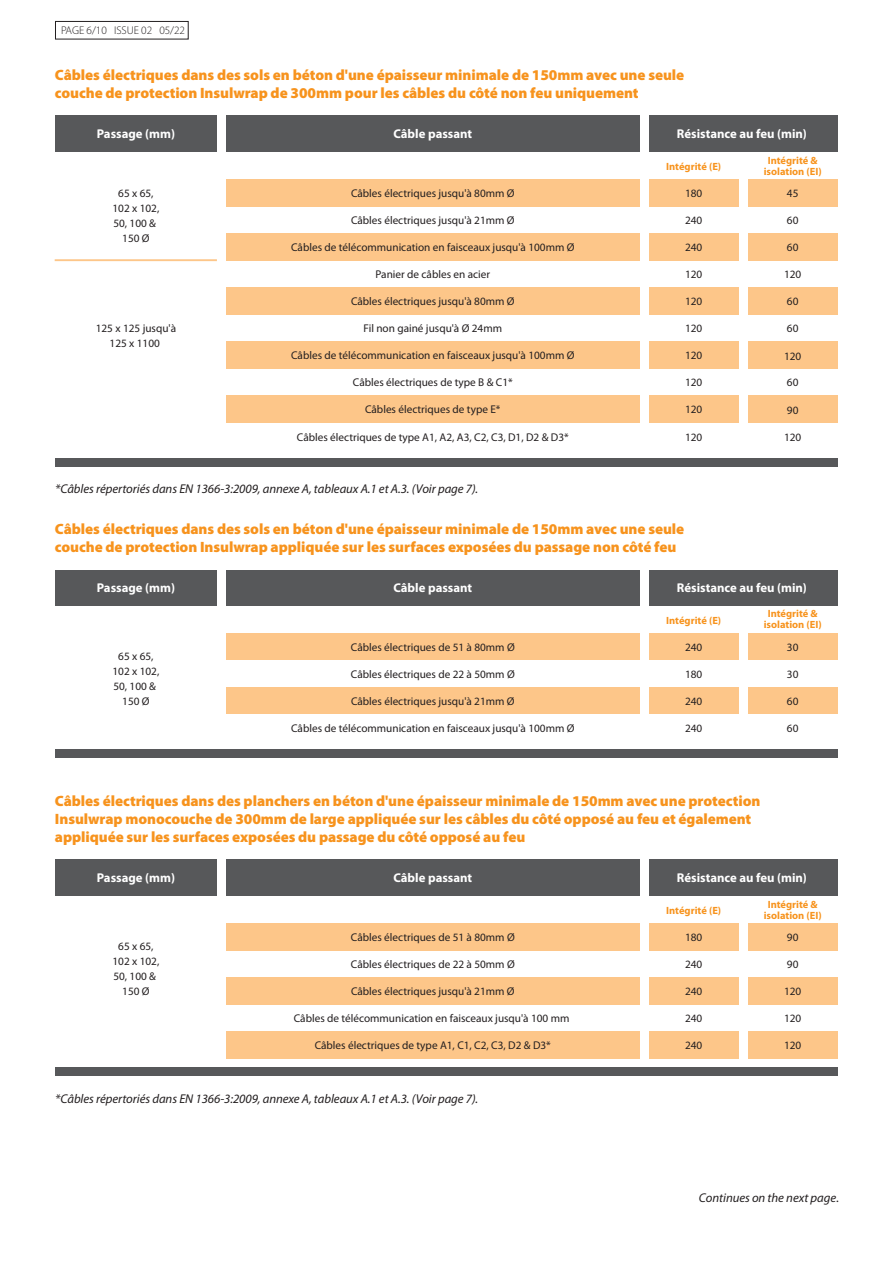
<style>
.page{position:relative;width:893px;height:1263px;background:#fff}
.page>*{position:absolute;margin:0;border:0;box-sizing:border-box;transform-origin:0 0}
.t1{font:900 15px/18px "Myriad Pro";letter-spacing:-.005em;color:#f7931d}
.t2{font:italic 12.75px "Myriad Pro";letter-spacing:-.005em;color:#231f20}
.t3{font:700 12.75px "Myriad Pro";color:#fff}
.t4{font:11.25px/15px "Myriad Pro";color:#231f20;text-align:center}
.t5{font:300 11.25px "Myriad Pro";letter-spacing:-.005em;color:#231f20}
.t6{font:700 10.5px/11.2px "Myriad Pro";color:#f7931d;text-align:center}
.s1{font-style:normal}
</style>
<div class="page">
<div style="left:55px;top:21px;width:134px;height:18px;border:1px solid #231f20"></div>
<div style="left:55px;top:570px;width:162px;height:36px;background:#57585a"></div>
<div style="left:226px;top:570px;width:414px;height:36px;background:#57585a"></div>
<div style="left:649px;top:570px;width:189px;height:36px;background:#57585a"></div>
<div style="left:226px;top:633px;width:414px;height:27px;background:#fdc689"></div>
<div style="left:748px;top:633px;width:90px;height:27px;background:#fdc689"></div>
<div style="left:748px;top:687px;width:90px;height:27px;background:#fdc689"></div>
<div style="left:649px;top:633px;width:90px;height:27px;background:#fdc689"></div>
<div style="left:649px;top:687px;width:90px;height:27px;background:#fdc689"></div>
<div style="left:226px;top:687px;width:414px;height:27px;background:#fdc689"></div>
<div style="left:55px;top:750px;width:783px;height:8px;background:#57585a"></div>
<div style="left:55px;top:860px;width:162px;height:36px;background:#57585a"></div>
<div style="left:226px;top:860px;width:414px;height:36px;background:#57585a"></div>
<div style="left:649px;top:860px;width:189px;height:36px;background:#57585a"></div>
<div style="left:226px;top:923px;width:414px;height:27px;background:#fdc689"></div>
<div style="left:748px;top:923px;width:90px;height:27px;background:#fdc689"></div>
<div style="left:748px;top:977px;width:90px;height:27px;background:#fdc689"></div>
<div style="left:649px;top:923px;width:90px;height:27px;background:#fdc689"></div>
<div style="left:649px;top:977px;width:90px;height:27px;background:#fdc689"></div>
<div style="left:226px;top:977px;width:414px;height:27px;background:#fdc689"></div>
<div style="left:55px;top:1067px;width:783px;height:9px;background:#57585a"></div>
<div style="left:748px;top:1031px;width:90px;height:27px;background:#fdc689"></div>
<div style="left:649px;top:1031px;width:90px;height:27px;background:#fdc689"></div>
<div style="left:226px;top:1031px;width:414px;height:27px;background:#fdc689"></div>
<div style="left:55px;top:116px;width:162px;height:36px;background:#57585a"></div>
<div style="left:226px;top:116px;width:414px;height:36px;background:#57585a"></div>
<div style="left:649px;top:116px;width:189px;height:36px;background:#57585a"></div>
<div style="left:649px;top:179px;width:90px;height:27px;background:#fdc689"></div>
<div style="left:649px;top:233px;width:90px;height:27px;background:#fdc689"></div>
<div style="left:649px;top:287px;width:90px;height:27px;background:#fdc689"></div>
<div style="left:649px;top:341px;width:90px;height:27px;background:#fdc689"></div>
<div style="left:649px;top:395px;width:90px;height:27px;background:#fdc689"></div>
<div style="left:226px;top:179px;width:414px;height:27px;background:#fdc689"></div>
<div style="left:748px;top:179px;width:90px;height:27px;background:#fdc689"></div>
<div style="left:748px;top:233px;width:90px;height:27px;background:#fdc689"></div>
<div style="left:748px;top:287px;width:90px;height:27px;background:#fdc689"></div>
<div style="left:748px;top:341px;width:90px;height:27px;background:#fdc689"></div>
<div style="left:226px;top:233px;width:414px;height:27px;background:#fdc689"></div>
<div style="left:226px;top:287px;width:414px;height:27px;background:#fdc689"></div>
<div style="left:226px;top:341px;width:414px;height:27px;background:#fdc689"></div>
<hr style="left:55px;top:259px;width:162px;height:2px;background:#fdc689">
<div style="left:55px;top:458px;width:783px;height:9px;background:#57585a"></div>
<div style="left:226px;top:395px;width:414px;height:27px;background:#fdc689"></div>
<div style="left:748px;top:395px;width:90px;height:27px;background:#fdc689"></div>
<p class="t5" style="left:61px;top:24px;width:125px">PAGE 6/10 ISSUE 02 05/22</p>
<h1 class="t1" style="left:55px;top:66px;width:631px">Câbles électriques dans des sols en béton d'une épaisseur minimale de 150mm avec une seule couche de protection Insulwrap de 300mm pour les câbles du côté non feu uniquement</h1>
<p class="t3" style="left:97px;top:127px;width:80px">Passage (mm)</p>
<p class="t3" style="left:393px;top:127px;width:80px">Câble passant</p>
<p class="t3" style="left:677px;top:127px;width:132px">Résistance au feu (min)</p>
<p class="t6" style="left:666px;top:161px;width:56px">Intégrité (E)</p>
<p class="t6" style="left:764px;top:154px;width:59px">Intégrité &amp; isolation (EI)</p>
<p class="t4" style="left:113px;top:186px;width:48px">65 x 65,<br>102 x 102,<br>50, 100 &amp;<br>150 Ø</p>
<p class="t4" style="left:96px;top:321px;width:82px">125 x 125 jusqu'à<br>125 x 1100</p>
<p class="t4" style="left:351px;top:186px;width:165px">Câbles électriques jusqu'à 80mm Ø</p>
<p class="t4" style="left:787px;top:186px;width:13px">45</p>
<p class="t4" style="left:685px;top:186px;width:19px">180</p>
<p class="t4" style="left:685px;top:213px;width:19px">240</p>
<p class="t4" style="left:685px;top:240px;width:19px">240</p>
<p class="t4" style="left:351px;top:213px;width:165px">Câbles électriques jusqu'à 21mm Ø</p>
<p class="t4" style="left:291px;top:240px;width:285px">Câbles de télécommunication en faisceaux jusqu'à 100mm Ø</p>
<p class="t4" style="left:787px;top:213px;width:13px">60</p>
<p class="t4" style="left:787px;top:240px;width:13px">60</p>
<p class="t4" style="left:784px;top:267px;width:19px">120</p>
<p class="t4" style="left:787px;top:294px;width:13px">60</p>
<p class="t4" style="left:787px;top:321px;width:13px">60</p>
<p class="t4" style="left:784px;top:349px;width:19px">120</p>
<p class="t4" style="left:787px;top:375px;width:13px">60</p>
<p class="t4" style="left:787px;top:403px;width:13px">90</p>
<p class="t4" style="left:784px;top:429px;width:19px">120</p>
<p class="t4" style="left:376px;top:267px;width:116px">Panier de câbles en acier</p>
<p class="t4" style="left:685px;top:267px;width:19px">120</p>
<p class="t4" style="left:685px;top:294px;width:19px">120</p>
<p class="t4" style="left:351px;top:294px;width:165px">Câbles électriques jusqu'à 80mm Ø</p>
<p class="t4" style="left:364px;top:321px;width:140px">Fil non gainé jusqu'à Ø 24mm</p>
<p class="t4" style="left:685px;top:321px;width:19px">120</p>
<p class="t4" style="left:291px;top:348px;width:285px">Câbles de télécommunication en faisceaux jusqu'à 100mm Ø</p>
<p class="t4" style="left:685px;top:348px;width:19px">120</p>
<p class="t4" style="left:353px;top:375px;width:161px">Câbles électriques de type B &amp; C1*</p>
<p class="t4" style="left:365px;top:402px;width:137px">Câbles électriques de type E*</p>
<p class="t4" style="left:297px;top:429px;width:273px">Câbles électriques de type A1, A2, A3, C2, C3, D1, D2 &amp; D3*</p>
<p class="t4" style="left:685px;top:375px;width:19px">120</p>
<p class="t4" style="left:685px;top:402px;width:19px">120</p>
<p class="t4" style="left:685px;top:429px;width:19px">120</p>
<p class="t2" style="left:55px;top:481px;width:424px">*Câbles répertoriés dans EN 1366-3:2009, annexe A, tableaux A.1 et A.3. (Voir page 7).</p>
<h1 class="t1" style="left:55px;top:520px;width:631px">Câbles électriques dans des sols en béton d'une épaisseur minimale de 150mm avec une seule couche de protection Insulwrap appliquée sur les surfaces exposées du passage non côté feu</h1>
<p class="t3" style="left:97px;top:580px;width:80px">Passage (mm)</p>
<p class="t3" style="left:393px;top:580px;width:80px">Câble passant</p>
<p class="t3" style="left:677px;top:580px;width:132px">Résistance au feu (min)</p>
<p class="t6" style="left:666px;top:615px;width:56px">Intégrité (E)</p>
<p class="t6" style="left:764px;top:608px;width:59px">Intégrité &amp; isolation (EI)</p>
<p class="t4" style="left:113px;top:649px;width:48px">65 x 65,<br>102 x 102,<br>50, 100 &amp;<br>150 Ø</p>
<p class="t4" style="left:351px;top:640px;width:165px">Câbles électriques de 51 à 80mm Ø</p>
<p class="t4" style="left:787px;top:640px;width:13px">30</p>
<p class="t4" style="left:685px;top:640px;width:19px">240</p>
<p class="t4" style="left:685px;top:667px;width:19px">180</p>
<p class="t4" style="left:685px;top:693px;width:19px">240</p>
<p class="t4" style="left:685px;top:720px;width:19px">240</p>
<p class="t4" style="left:351px;top:666px;width:165px">Câbles électriques de 22 à 50mm Ø</p>
<p class="t4" style="left:351px;top:693px;width:165px">Câbles électriques jusqu'à 21mm Ø</p>
<p class="t4" style="left:291px;top:720px;width:285px">Câbles de télécommunication en faisceaux jusqu'à 100mm Ø</p>
<p class="t4" style="left:787px;top:667px;width:13px">30</p>
<p class="t4" style="left:787px;top:693px;width:13px">60</p>
<p class="t4" style="left:787px;top:720px;width:13px">60</p>
<p class="t1" style="left:55px;top:792px;width:707px">Câbles électriques dans des planchers en béton d'une épaisseur minimale de 150mm avec une protection<br>Insulwrap monocouche de 300mm de large appliquée sur les câbles du côté opposé au feu et également appliquée sur les surfaces exposées du passage du côté opposé au feu</p>
<p class="t3" style="left:97px;top:871px;width:80px">Passage (mm)</p>
<p class="t3" style="left:393px;top:871px;width:80px">Câble passant</p>
<p class="t3" style="left:677px;top:871px;width:132px">Résistance au feu (min)</p>
<p class="t6" style="left:666px;top:905px;width:56px">Intégrité (E)</p>
<p class="t6" style="left:764px;top:898px;width:59px">Intégrité &amp; isolation (EI)</p>
<p class="t4" style="left:113px;top:939px;width:48px">65 x 65,<br>102 x 102,<br>50, 100 &amp;<br>150 Ø</p>
<p class="t4" style="left:351px;top:930px;width:165px">Câbles électriques de 51 à 80mm Ø</p>
<p class="t4" style="left:787px;top:930px;width:13px">90</p>
<p class="t4" style="left:685px;top:930px;width:19px">180</p>
<p class="t4" style="left:685px;top:957px;width:19px">240</p>
<p class="t4" style="left:685px;top:984px;width:19px">240</p>
<p class="t4" style="left:685px;top:1011px;width:19px">240</p>
<p class="t4" style="left:351px;top:957px;width:165px">Câbles électriques de 22 à 50mm Ø</p>
<p class="t4" style="left:351px;top:984px;width:165px">Câbles électriques jusqu'à 21mm Ø</p>
<p class="t4" style="left:294px;top:1011px;width:277px">Câbles de télécommunication en faisceaux jusqu'à 100 mm</p>
<p class="t4" style="left:787px;top:957px;width:13px">90</p>
<p class="t4" style="left:784px;top:984px;width:19px">120</p>
<p class="t4" style="left:784px;top:1011px;width:19px">120</p>
<p class="t4" style="left:315px;top:1038px;width:238px">Câbles électriques de type A1, C1, C2, C3, D2 &amp; D3*</p>
<p class="t4" style="left:685px;top:1038px;width:19px">240</p>
<p class="t4" style="left:784px;top:1038px;width:19px">120</p>
<p class="t2" style="left:55px;top:1092px;width:424px">*Câbles répertoriés dans EN 1366-3:2009, annexe A, tableaux A.1 et A.3. (Voir page 7).</p>
<p class="t2" style="left:699px;top:1191px;width:141px">Continues on the next page<span class="s1">.</span></p>
</div>
